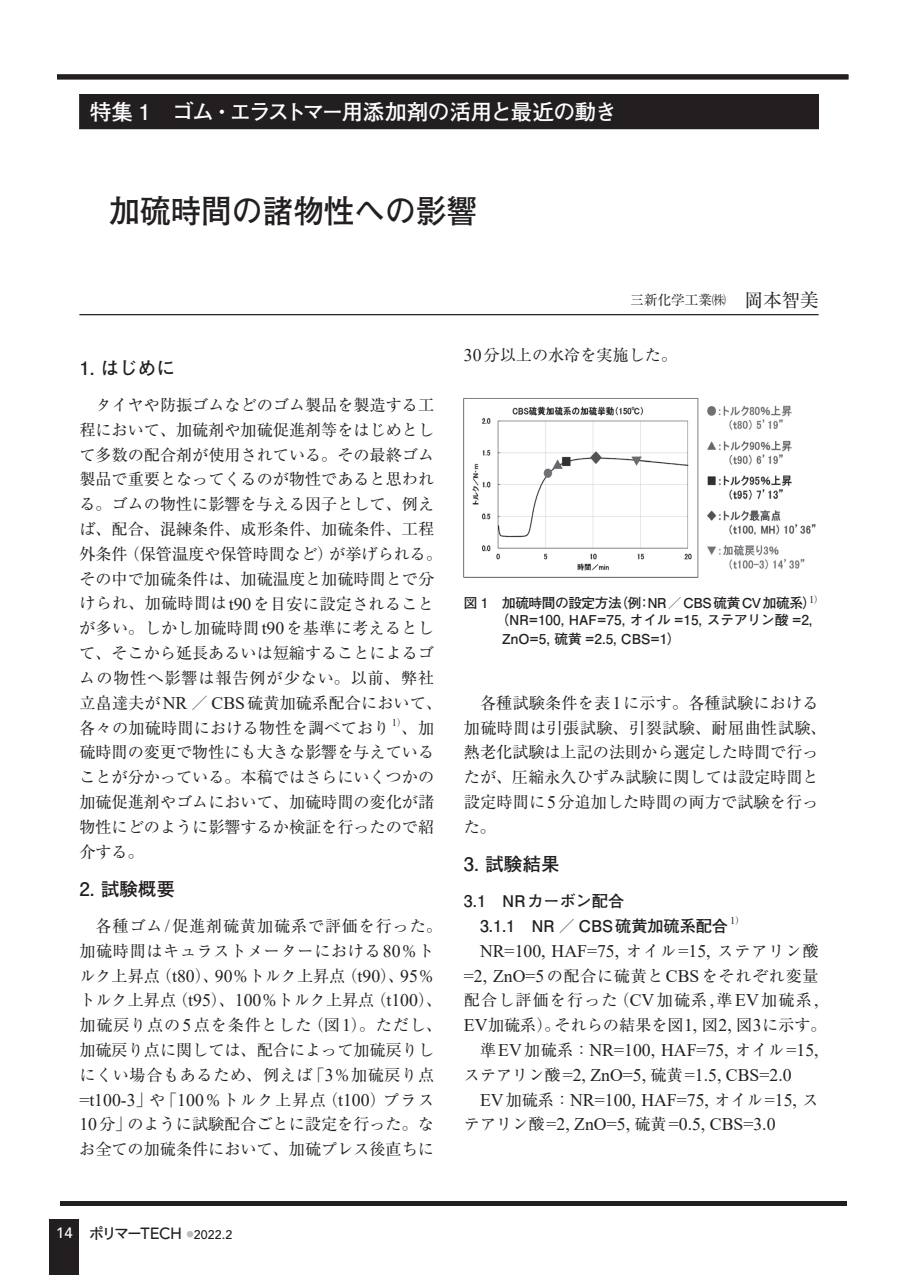
<style>
.page{position:relative;width:903px;height:1275px;background:#fff}
.page>*{position:absolute;margin:0;border:0;box-sizing:border-box;transform-origin:0 0}
.t1{font:700 32.2px "Futo Go B101 Pro";color:#231f20;scale:.95 1}
.t2{font:700 21.7px "Futo Go B101 Pro";letter-spacing:-.045em;color:#fff}
.t3{font:700 18.55px "Futo Go B101 Pro";color:#231f20}
.t4{font:17.68px/24.8px "Times New Roman";color:#231f20}
.t5{font:16.1px/24.8px "Ryumin Pro";color:#231f20}
.t6{font:16.1px/24.8px "Ryumin Pro";letter-spacing:.04em;color:#231f20}
.t7{font:700 16.1px/24.8px "Futo Go B101 Pro";color:#231f20}
.t8{font:700 13.65px "Futo Go B101 Pro";color:#231f20}
.t9{font:700 13.65px "Futo Go B101 Pro";letter-spacing:-.03em;color:#231f20}
.t10{font:13.65px "Ryumin Pro";color:#231f20}
.t11{font:500 12.42px "Avenir LT Std";color:#231f20}
.t12{font:10.33px "Times New Roman";color:#231f20}
.s1{font-size:18.55px}
.s2{font-family:"Times New Roman";font-size:17.68px}
.s3{font-family:"Ryumin Pro";font-size:9.45px}
.s4{font-size:14.88px;color:#fff}
.s5{font-family:"Heisei Kaku Go Std W5";font-weight:400;font-size:14.88px}
.s6{font-size:16.1px}
.s7{font-family:"Ryumin Pro";font-size:16.1px}
</style>
<div class="page">
<div style="left:60px;top:1200px;width:786px;height:5px;background:#231f20"></div>
<div style="left:57px;top:74px;width:791px;height:5px;background:#231f20"></div>
<div style="left:50px;top:1220px;width:29px;height:55px;background:#231f20"></div>
<img style="left:464px;top:398px;width:352px;height:180px">
<div style="left:80px;top:94px;width:738px;height:35px;background:#231f20"></div>
<hr style="left:79px;top:314px;width:740px;height:1px;background:#231f20">
<h2 class="t2" style="left:90px;top:94px;width:528px">特集 1　ゴム・エラストマー用添加剤の活用と最近の動き</h2>
<h1 class="t1" style="left:109px;top:185px;width:388px">加硫時間の諸物性への影響</h1>
<p class="t10" style="left:630px;top:289px;width:190px">三新化学工業㈱<span class="s1">　岡本智美</span></p>
<p class="t3" style="left:79px;top:353px;width:97px">1. はじめに</p>
<p class="t5" style="left:79px;top:392px;width:364px;text-indent:16px">タイヤや防振ゴムなどのゴム製品を製造する工程において、加硫剤や加硫促進剤等をはじめとして多数の配合剤が使用されている。その最終ゴム製品で重要となってくるのが物性であると思われる。ゴムの物性に影響を与える因子として、例えば、配合、混練条件、成形条件、加硫条件、工程外条件（保管温度や保管時間など）が挙げられる。その中で加硫条件は、加硫温度と加硫時間とで分けられ、加硫時間は<span class="s2">t90</span>を目安に設定されることが多い。しかし加硫時間<span class="s2">t90</span>を基準に考えるとして、そこから延長あるいは短縮することによるゴムの物性へ影響は報告例が少ない。以前、弊社立畠達夫が<span class="s2">NR</span> ／ <span class="s2">CBS</span>硫黄加硫系配合において、各々の加硫時間における物性を調べており</p>
<p class="t12" style="left:392px;top:715px;width:16px">1<span class="s3">）</span></p>
<p class="t5" style="left:79px;top:714px;width:356px;text-align:justify;text-indent:322px">、加硫時間の変更で物性にも大きな影響を与えていることが分かっている。本稿ではさらにいくつかの加硫促進剤やゴムにおいて、加硫時間の変化が諸物性にどのように影響するか検証を行ったので紹介する。</p>
<p class="t3" style="left:79px;top:874px;width:97px">2. 試験概要</p>
<p class="t5" style="left:79px;top:912px;width:364px;text-indent:16px">各種ゴム<span class="s2">/</span>促進剤硫黄加硫系で評価を行った。加硫時間はキュラストメーターにおける<span class="s2">80</span>％トルク上昇点（<span class="s2">t80</span>）、<span class="s2">90</span>％トルク上昇点（<span class="s2">t90</span>）、<span class="s2">95</span>％トルク上昇点（<span class="s2">t95</span>）、<span class="s2">100</span>％トルク上昇点（<span class="s2">t100</span>）、加硫戻り点の<span class="s2">5</span>点を条件とした（図<span class="s2">1</span>）。ただし、加硫戻り点に関しては、配合によって加硫戻りしにくい場合もあるため、例えば「<span class="s2">3</span>％加硫戻り点<span class="s2">=t100-3</span>」や「<span class="s2">100</span>％トルク上昇点（<span class="s2">t100</span>）プラス<br><span class="s2">10</span>分」のように試験配合ごとに設定を行った。なお全ての加硫条件において、加硫プレス後直ちに</p>
<p class="t11" style="left:56px;top:1227px;width:178px"><span class="s4">14</span> <span class="s5">ポリマー</span><span class="s6">TECH</span> <sup>●</sup>2022.2</p>
<p class="t5" style="left:464px;top:342px;width:215px"><span class="s2">30</span>分以上の水冷を実施した。</p>
<p class="t9" style="left:464px;top:592px;width:361px">図 1　加硫時間の設定方法（例：NR／CBS硫黄CV加硫系）<sup>1</sup><sup>）</sup></p>
<p class="t8" style="left:495px;top:609px;width:319px">（NR=100, HAF=75, オイル =15, ステアリン酸 =2,</p>
<p class="t8" style="left:502px;top:628px;width:180px">ZnO=5, 硫黄 =2.5, CBS=1）</p>
<p class="t5" style="left:464px;top:689px;width:364px;text-indent:16px">各種試験条件を表<span class="s2">1</span>に示す。各種試験における加硫時間は引張試験、引裂試験、耐屈曲性試験、熱老化試験は上記の法則から選定した時間で行ったが、圧縮永久ひずみ試験に関しては設定時間と設定時間に<span class="s2">5</span>分追加した時間の両方で試験を行った。</p>
<p class="t3" style="left:464px;top:849px;width:97px">3. 試験結果</p>
<p class="t7" style="left:480px;top:887px;width:250px;text-indent:-16px">3.1　NRカーボン配合<br>3.1.1　NR ／ CBS硫黄加硫系配合</p>
<p class="t12" style="left:730px;top:913px;width:16px">1<span class="s3">）</span></p>
<p class="t4" style="left:480px;top:938px;width:340px">NR=100, HAF=75, <span class="s7">オイル</span>=15, <span class="s7">ステアリン酸</span></p>
<p class="t6" style="left:464px;top:962px;width:364px"><span class="s2">=2, ZnO=5</span>の配合に硫黄と<span class="s2">CBS</span>をそれぞれ変量配合し評価を行った（<span class="s2">CV</span>加硫系<span class="s2">,</span>準<span class="s2">EV</span>加硫系<span class="s2">,<br>EV</span>加硫系）。それらの結果を図<span class="s2">1,</span> 図<span class="s2">2,</span> 図<span class="s2">3</span>に示す。</p>
<p class="t4" style="left:464px;top:1037px;width:356px;text-indent:16px"><span class="s7">準</span>EV<span class="s7">加硫系：</span>NR=100, HAF=75, <span class="s7">オイル</span>=15,<span class="s7">ステアリン酸</span>=2, ZnO=5, <span class="s7">硫黄</span>=1.5, CBS=2.0</p>
<p class="t4" style="left:464px;top:1087px;width:356px;text-indent:16px">EV<span class="s7">加硫系：</span>NR=100, HAF=75, <span class="s7">オイル</span>=15, <span class="s7">ステアリン酸</span>=2, ZnO=5, <span class="s7">硫黄</span>=0.5, CBS=3.0</p>
</div>
